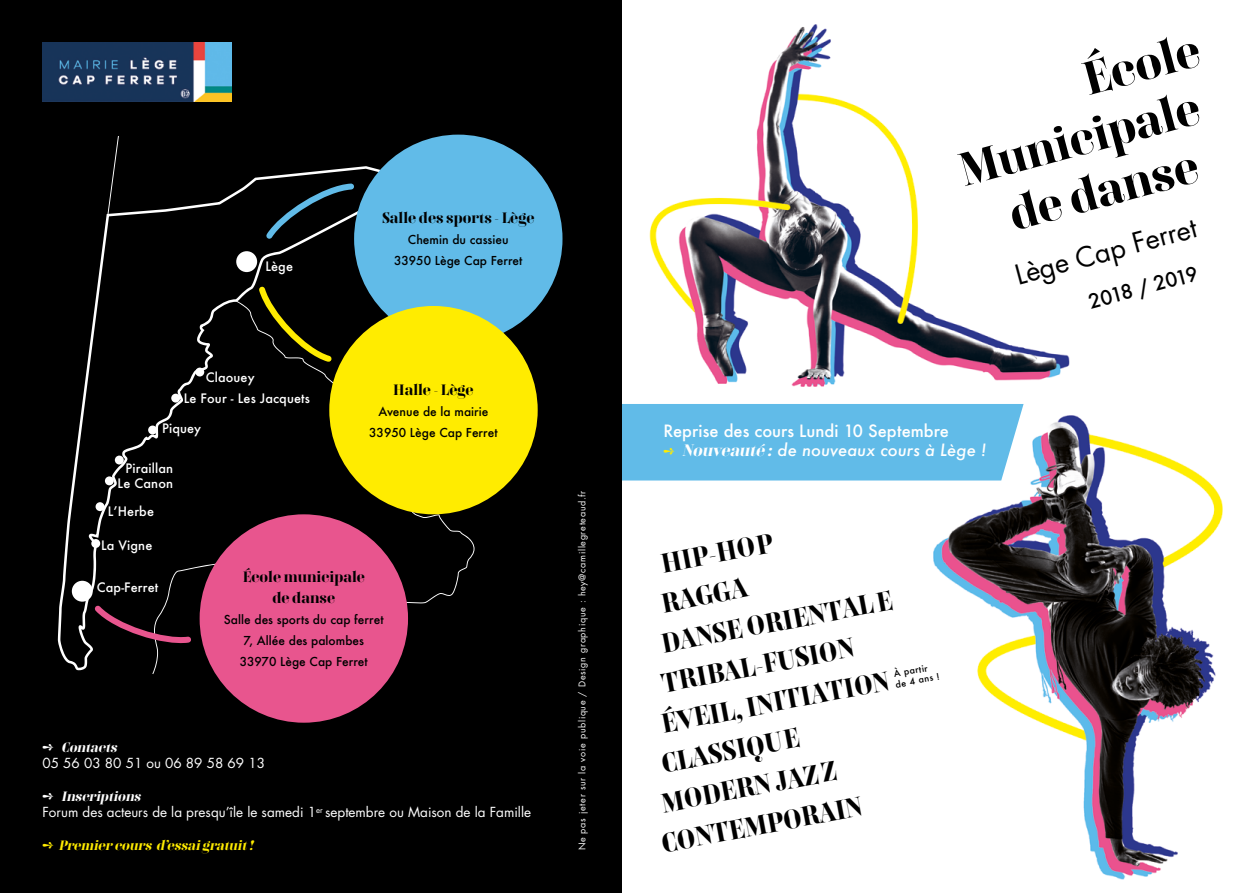
<style>
.page{position:relative;width:1242px;height:893px;background:#fff}
.page>*{position:absolute;margin:0;border:0;box-sizing:border-box;transform-origin:0 0}
.t1{font:700 46.5px "Carina Pro";color:#000}
.t2{font:700 27px "Carina Pro";color:#000}
.t3{font:27px "Futura";color:#000}
.t4{font:500 19.5px "Futura";color:#000}
.t5{font:italic 500 16.5px "Futura";color:#fff}
.t6{font:500 16.5px "Futura";color:#fff}
.t7{font:700 15px "Carina Pro";color:#000}
.t8{font:13.5px/16.2px "Futura";color:#fff}
.t9{font:italic 700 13.5px "Carina Pro";color:#ffec00}
.t10{font:500 12.75px/15.6px "Futura";letter-spacing:.01em;color:#fff;text-align:right}
.t11{font:500 12px "Futura";color:#000}
.t12{font:9px "Futura";letter-spacing:.075em;color:#fff}
.t13{font:500 9px/10.5px "Futura";color:#000}
.s1{font-family:"Carina Pro";font-weight:700;font-style:italic}
.s2{color:#ffec00}
.s3{font-family:"Carina Pro";font-weight:700}
</style>
<div class="page">
<img style="left:649px;top:24px;width:421px;height:363px">
<img style="left:876px;top:386px;width:347px;height:494px">
<div style="left:621px;top:404px;width:402px;height:76px;background:#61bbe8"></div>
<div style="left:0;top:0;width:621px;height:893px;background:#000"></div>
<svg style="left:58px;top:166px;width:324px;height:504px"></svg>
<svg style="left:152px;top:300px;width:322px;height:374px"></svg>
<svg style="left:107px;top:136px;width:16px;height:79px"></svg>
<div style="left:354px;top:135px;width:208px;height:208px;background:#61bbe8;border-radius:50%"></div>
<div style="left:329px;top:306px;width:209px;height:208px;background:#ffec00;border-radius:50%"></div>
<div style="left:200px;top:514px;width:208px;height:209px;background:#e8558e;border-radius:50%"></div>
<svg style="left:261px;top:180px;width:96px;height:64px"></svg>
<svg style="left:255px;top:282px;width:81px;height:84px"></svg>
<svg style="left:89px;top:600px;width:106px;height:45px"></svg>
<img style="left:43px;top:43px;width:188px;height:59px">
<p class="t10" style="left:265px;top:258px;width:29px">Lège</p>
<p class="t7" style="left:382px;top:207px;width:154px">Salle des sports - Lège</p>
<p class="t11" style="left:408px;top:232px;width:102px">Chemin du cassieu</p>
<p class="t11" style="left:394px;top:253px;width:130px">33950 Lège Cap Ferret</p>
<p class="t10" style="left:206px;top:369px;width:50px">Claouey</p>
<p class="t7" style="left:393px;top:378px;width:82px">Halle - Lège</p>
<p class="t11" style="left:378px;top:403px;width:111px">Avenue de la mairie</p>
<p class="t11" style="left:369px;top:424px;width:130px">33950 Lège Cap Ferret</p>
<p class="t10" style="left:184px;top:390px;width:128px">Le Four - Les Jacquets</p>
<p class="t10" style="left:162px;top:421px;width:41px">Piquey</p>
<p class="t10" style="left:118px;top:460px;width:57px">Piraillan<br>Le Canon</p>
<p class="t10" style="left:108px;top:503px;width:48px">LʼHerbe</p>
<p class="t10" style="left:101px;top:537px;width:53px">La Vigne</p>
<p class="t10" style="left:97px;top:579px;width:63px">Cap-Ferret</p>
<p class="t7" style="left:243px;top:566px;width:124px">École municipale</p>
<p class="t7" style="left:272px;top:587px;width:64px">de danse</p>
<p class="t11" style="left:224px;top:611px;width:161px">Salle des sports du cap ferret</p>
<p class="t11" style="left:244px;top:632px;width:122px">7, Allée des palombes</p>
<p class="t11" style="left:240px;top:653px;width:130px">33970 Lège Cap Ferret</p>
<p class="t8" style="left:43px;top:738px;width:224px">➺ <span class="s1">Contacts<br></span>05 56 03 80 51 ou 06 89 58 69 13</p>
<p class="t8" style="left:43px;top:788px;width:490px">➺ <span class="s1">Inscriptions<br></span>Forum des acteurs de la presqu’île le samedi 1<sup>er</sup> septembre ou Maison de la Famille</p>
<p class="t9" style="left:43px;top:836px;width:216px">➺ Premiercoursd’essaigratuit!</p>
<p class="t12" style="left:576px;top:850px;width:361px;rotate:-90deg">Ne pas jeter sur la voie publique / Design graphique : hey@camillegreteaud.fr</p>
<p class="t1" style="left:1075px;top:46px;width:121px;rotate:-15deg">École</p>
<p class="t1" style="left:951px;top:137px;width:249px;rotate:-15deg">Municipale</p>
<p class="t1" style="left:1001px;top:182px;width:196px;rotate:-15deg">de danse</p>
<p class="t3" style="left:1011px;top:257px;width:188px;rotate:-15deg">Lège Cap Ferret</p>
<p class="t4" style="left:1085px;top:289px;width:114px;rotate:-15deg">2018 / 2019</p>
<p class="t6" style="left:663px;top:419px;width:287px">Reprise des cours Lundi 10 Septembre</p>
<p class="t5" style="left:663px;top:439px;width:324px"><span class="s2">➺</span> <span class="s3">Nouveauté:</span>de nouveaux cours à Lège !</p>
<h2 class="t2" style="left:657px;top:544px;width:115px;rotate:-11deg">HIP-HOP</h2>
<h2 class="t2" style="left:658px;top:584px;width:88px;rotate:-11deg">RAGGA</h2>
<h2 class="t2" style="left:658px;top:624px;width:236px;rotate:-11deg">DANSE ORIENTALE</h2>
<h2 class="t2" style="left:658px;top:664px;width:197px;rotate:-11deg">TRIBAL-FUSION</h2>
<p class="t13" style="left:892px;top:668px;width:46px;rotate:-10deg">À partir de 4 ans !</p>
<h2 class="t2" style="left:658px;top:704px;width:233px;rotate:-11deg">ÉVEIL, INITIATION</h2>
<h2 class="t2" style="left:658px;top:744px;width:142px;rotate:-11deg">CLASSIQUE</h2>
<h2 class="t2" style="left:658px;top:784px;width:180px;rotate:-11deg">MODERN JAZZ</h2>
<h2 class="t2" style="left:658px;top:824px;width:205px;rotate:-11deg">CONTEMPORAIN</h2>
</div>
